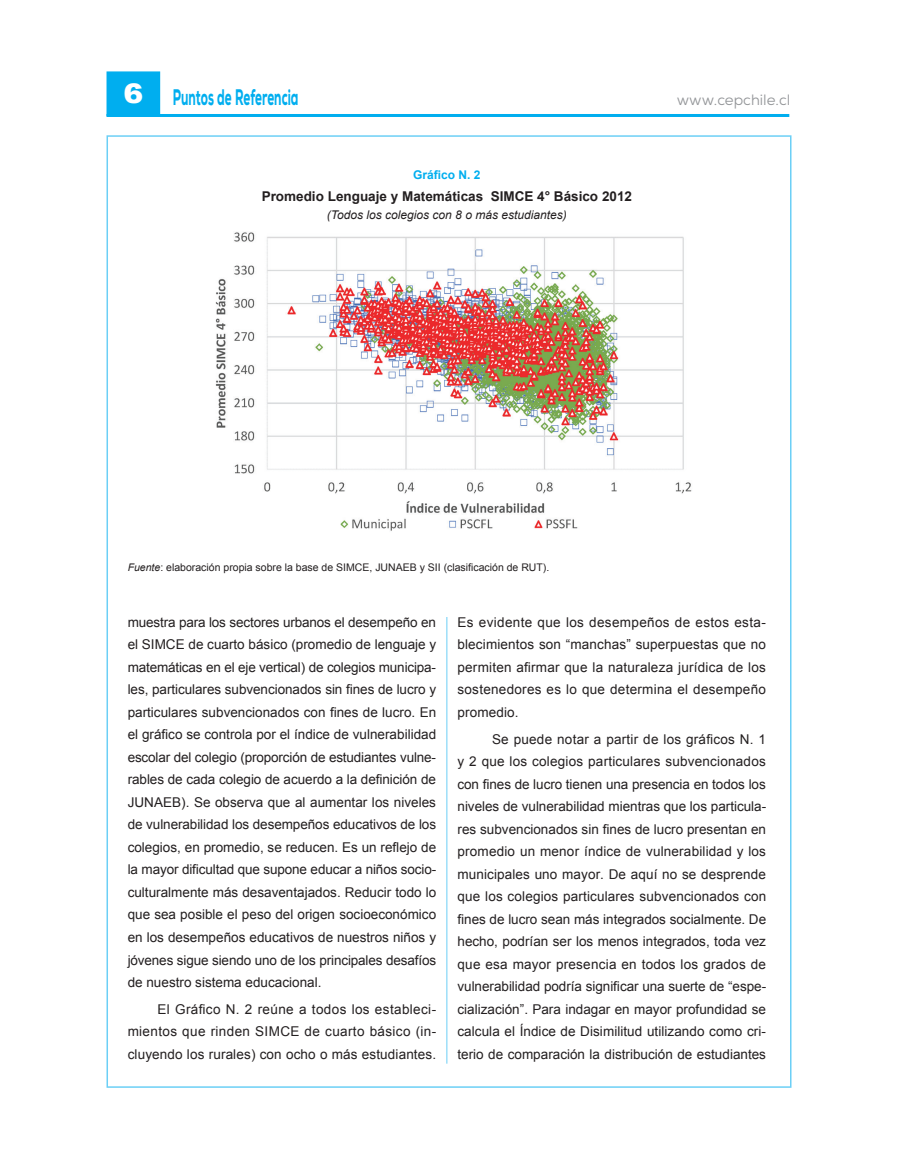
<style>
.page{position:relative;width:915px;height:1170px;background:#fff}
.page>*{position:absolute;margin:0;border:0;box-sizing:border-box;transform-origin:0 0}
.t1{font:800 22.5px "Nexa";color:#00aeef;scale:.53 1}
.t2{font:15px "Nexa";color:#939598}
.t3{font:13.5px/22.5px "Arial";letter-spacing:.005em;color:#231f20;text-align:justify}
.t4{font:700 13.5px "Arial";color:#231f20}
.t5{font:italic 12px "Arial";color:#231f20}
.t6{font:700 12px "Arial";color:#00aeef}
.t7{font:10.5px "Arial";color:#231f20}
.s1{font-family:"Arial";font-weight:900;font-size:27px;color:#fff}
.s2{font-style:italic}
</style>
<div class="page">
<div style="left:106px;top:135px;width:685px;height:952px;background:#fff;border:2px solid #6bcff6"></div>
<hr style="left:446px;top:170px;width:1px;height:893px;background:#6bcff6">
<div style="left:106px;top:71px;width:54px;height:45px;background:#00aeef;border:2px solid #00aeef"></div>
<hr style="left:106px;top:114px;width:683px;height:3px;background:#00aeef">
<img style="left:215px;top:232px;width:477px;height:306px">
<h1 class="t1" style="left:124px;top:83px;width:331px"><span class="s1">6</span> Puntos de Referencia</h1>
<p class="t2" style="left:676px;top:91px;width:115px">www.cepchile.cl</p>
<p class="t6" style="left:413px;top:167px;width:69px">Gráfico N. 2</p>
<p class="t4" style="left:261px;top:187px;width:372px">Promedio Lenguaje y Matemáticas SIMCE 4° Básico 2012</p>
<p class="t5" style="left:327px;top:207px;width:241px">(Todos los colegios con 8 o más estudiantes)</p>
<p class="t7" style="left:128px;top:560px;width:423px"><span class="s2">Fuente</span>: elaboración propia sobre la base de SIMCE, JUNAEB y SII (clasificación de RUT).</p>
<p class="t3" style="left:128px;top:611px;width:310px">muestra para los sectores urbanos el desempeño en el SIMCE de cuarto básico (promedio de lenguaje y matemáticas en el eje vertical) de colegios municipa&shy;les, particulares subvencionados sin fines de lucro y particulares subvencionados con fines de lucro. En el gráfico se controla por el índice de vulnerabilidad escolar del colegio (proporción de estudiantes vulne&shy;rables de cada colegio de acuerdo a la definición de JUNAEB). Se observa que al aumentar los niveles de vulnerabilidad los desempeños educativos de los colegios, en promedio, se reducen. Es un reflejo de la mayor dificultad que supone educar a niños socio&shy;culturalmente más desaventajados. Reducir todo lo que sea posible el peso del origen socioeconómico en los desempeños educativos de nuestros niños y jóvenes sigue siendo uno de los principales desafíos de nuestro sistema educacional.</p>
<p class="t3" style="left:128px;top:997px;width:310px;text-indent:30px">El Gráfico N. 2 reúne a todos los estableci&shy;mientos que rinden SIMCE de cuarto básico (in&shy;cluyendo los rurales) con ocho o más estudiantes.</p>
<p class="t3" style="left:457px;top:611px;width:310px">Es evidente que los desempeños de estos esta&shy;blecimientos son “manchas” superpuestas que no permiten afirmar que la naturaleza jurídica de los sostenedores es lo que determina el desempeño promedio.</p>
<p class="t3" style="left:457px;top:727px;width:310px;text-indent:34px">Se puede notar a partir de los gráficos N. 1 y 2 que los colegios particulares subvencionados con fines de lucro tienen una presencia en todos los niveles de vulnerabilidad mientras que los particula&shy;res subvencionados sin fines de lucro presentan en promedio un menor índice de vulnerabilidad y los municipales uno mayor. De aquí no se desprende que los colegios particulares subvencionados con fines de lucro sean más integrados socialmente. De hecho, podrían ser los menos integrados, toda vez que esa mayor presencia en todos los grados de vulnerabilidad podría significar una suerte de “espe&shy;cialización”. Para indagar en mayor profundidad se calcula el Índice de Disimilitud utilizando como cri&shy;terio de comparación la distribución de estudiantes</p>
</div>
